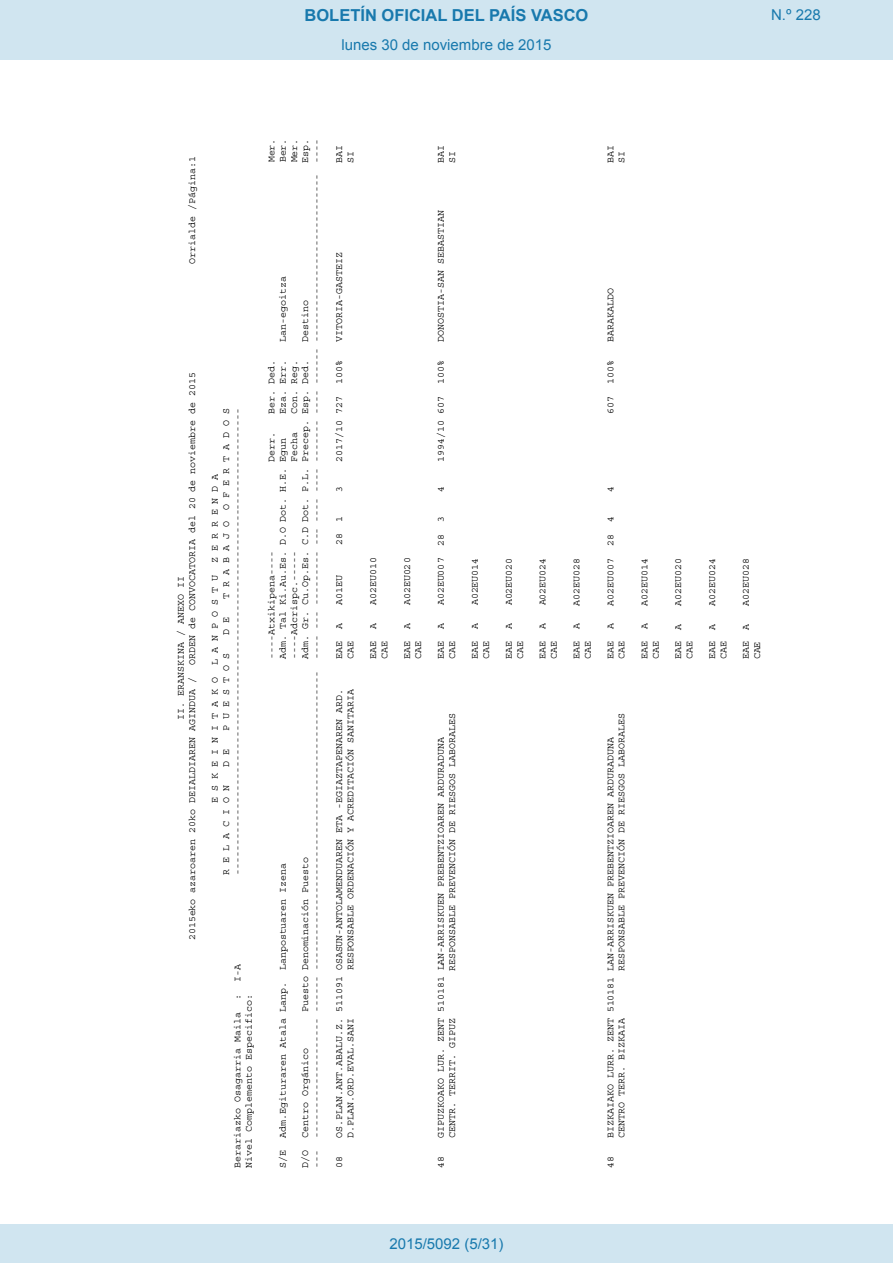
<style>
.page{position:relative;width:893px;height:1263px;background:#fff}
.page>*{position:absolute;margin:0;border:0;box-sizing:border-box;transform-origin:0 0}
.t1{font:700 16.5px "Arial";color:#1879ad}
.Paginacion_Centro{font:15px "Arial";color:#1879ad}
.t2{font:9.9px/11.2px "Courier Std";letter-spacing:.005em;color:#000}
</style>
<div class="page">
<div style="left:0;top:0;width:893px;height:60px;background:#d0e5f0"></div>
<div style="left:0;top:1225px;width:893px;height:38px;background:#d0e5f0"></div>
<h1 class="t1" style="left:305px;top:4px;width:285px">BOLETÍN OFICIAL DEL PAÍS VASCO</h1>
<h2 class="Paginacion_Centro" style="left:771px;top:5px;width:51px">N.º 228</h2>
<h2 class="Paginacion_Centro" style="left:341px;top:35px;width:212px">lunes 30 de noviembre de 2015</h2>
<p class="t2" style="left:187px;top:264px;width:109px;rotate:-90deg">Orrialde /Página:1</p>
<p class="t2" style="left:175px;top:940px;width:570px;text-indent:221px;rotate:-90deg">II. ERANSKINA / ANEXO II<br>2015eko azaroaren 20ko DEIALDIAREN AGINDUA / ORDEN de CONVOCATORIA del 20 de noviembre de 2015</p>
<p class="t2" style="left:221px;top:599px;width:193px;rotate:-90deg">T R A B A J O O F E R T A D O S</p>
<p class="t2" style="left:209px;top:875px;width:403px;text-indent:72px;rotate:-90deg">E S K E I N I T A K O L A N P O S T U Z E R R E N D A<br>R E L A C I O N</p>
<p class="t2" style="left:221px;top:635px;width:19px;rotate:-90deg">D E</p>
<p class="t2" style="left:221px;top:731px;width:79px;rotate:-90deg">P U E S T O S</p>
<p class="t2" style="left:221px;top:767px;width:19px;rotate:-90deg">D E</p>
<p class="t2" style="left:232px;top:875px;width:468px;rotate:-90deg">------------------------------------------------------------------------------</p>
<p class="t2" style="left:232px;top:1168px;width:205px;rotate:-90deg">Berariazko Osagarria Maila : I-A</p>
<p class="t2" style="left:243px;top:1168px;width:175px;rotate:-90deg">Nivel Complemento Especifico:</p>
<p class="t2" style="left:300px;top:1168px;width:1031px;text-align:right;rotate:-90deg">Esp.<br>--- -------------------- ------ -------------------------------------------------- ---- --- --------- --- ---- ---- ------- ---- ------ ---------------------------- ----</p>
<p class="t2" style="left:266px;top:162px;width:25px;rotate:-90deg">Mer.</p>
<p class="t2" style="left:277px;top:162px;width:25px;rotate:-90deg">Ber.</p>
<p class="t2" style="left:288px;top:162px;width:25px;rotate:-90deg">Mer.</p>
<p class="t2" style="left:277px;top:342px;width:67px;rotate:-90deg">Lan-egoitza</p>
<p class="t2" style="left:300px;top:342px;width:43px;rotate:-90deg">Destino</p>
<p class="t2" style="left:266px;top:414px;width:55px;rotate:-90deg">Ber. Ded.</p>
<p class="t2" style="left:277px;top:414px;width:55px;rotate:-90deg">Eza. Err.</p>
<p class="t2" style="left:288px;top:414px;width:55px;rotate:-90deg">Con. Reg.</p>
<p class="t2" style="left:300px;top:659px;width:301px;rotate:-90deg">Adm. Gr. Cu.Op.Es. C.D Dot. P.L. Precep. Esp. Ded.</p>
<p class="t2" style="left:288px;top:462px;width:31px;rotate:-90deg">Fecha</p>
<p class="t2" style="left:266px;top:462px;width:31px;rotate:-90deg">Derr.</p>
<p class="t2" style="left:277px;top:659px;width:223px;rotate:-90deg">Adm. Tal Ki.Au.Es. D.O Dot. H.E. Egun</p>
<p class="t2" style="left:266px;top:659px;width:109px;rotate:-90deg">----Atxikipena----</p>
<p class="t2" style="left:288px;top:659px;width:109px;rotate:-90deg">----Adcrispc.-----</p>
<p class="t2" style="left:300px;top:1012px;width:157px;rotate:-90deg">Puesto Denominación Puesto</p>
<p class="t2" style="left:277px;top:1168px;width:307px;rotate:-90deg">S/E Adm.Egituraren Atala Lanp. Lanpostuaren Izena</p>
<p class="t2" style="left:300px;top:1168px;width:121px;rotate:-90deg">D/O Centro Orgánico</p>
<p class="t2" style="left:333px;top:163px;width:19px;rotate:-90deg">BAI</p>
<p class="t2" style="left:345px;top:163px;width:13px;rotate:-90deg">SI</p>
<p class="t2" style="left:435px;top:163px;width:19px;rotate:-90deg">BAI</p>
<p class="t2" style="left:447px;top:163px;width:13px;rotate:-90deg">SI</p>
<p class="t2" style="left:605px;top:163px;width:19px;rotate:-90deg">BAI</p>
<p class="t2" style="left:616px;top:163px;width:13px;rotate:-90deg">SI</p>
<p class="t2" style="left:333px;top:342px;width:91px;rotate:-90deg">VITORIA-GASTEIZ</p>
<p class="t2" style="left:333px;top:462px;width:103px;rotate:-90deg">2017/10 727 100%</p>
<p class="t2" style="left:333px;top:492px;width:7px;rotate:-90deg">3</p>
<p class="t2" style="left:333px;top:545px;width:31px;rotate:-90deg">28 1</p>
<p class="t2" style="left:333px;top:605px;width:31px;rotate:-90deg">A01EU</p>
<p class="t2" style="left:333px;top:659px;width:37px;rotate:-90deg">EAE A</p>
<p class="t2" style="left:345px;top:659px;width:19px;rotate:-90deg">CAE</p>
<p class="t2" style="left:345px;top:970px;width:283px;rotate:-90deg">RESPONSABLE ORDENACIÓN Y ACREDITACIÓN SANITARIA</p>
<p class="t2" style="left:333px;top:1138px;width:450px;rotate:-90deg">OS.PLAN.ANT.ABALU.Z. 511091 OSASUN-ANTOLAMENDUAREN ETA -EGIAZTAPENAREN ARD.</p>
<p class="t2" style="left:345px;top:1138px;width:121px;rotate:-90deg">D.PLAN.ORD.EVAL.SANI</p>
<p class="t2" style="left:333px;top:1168px;width:13px;rotate:-90deg">08</p>
<p class="t2" style="left:435px;top:342px;width:133px;rotate:-90deg">DONOSTIA-SAN SEBASTIAN</p>
<p class="t2" style="left:435px;top:462px;width:103px;rotate:-90deg">1994/10 607 100%</p>
<p class="t2" style="left:435px;top:492px;width:7px;rotate:-90deg">4</p>
<p class="t2" style="left:368px;top:605px;width:49px;rotate:-90deg">A02EU010</p>
<p class="t2" style="left:401px;top:605px;width:49px;rotate:-90deg">A02EU020</p>
<p class="t2" style="left:435px;top:605px;width:91px;rotate:-90deg">A02EU007 28 3</p>
<p class="t2" style="left:469px;top:605px;width:49px;rotate:-90deg">A02EU014</p>
<p class="t2" style="left:368px;top:659px;width:37px;rotate:-90deg">EAE A</p>
<p class="t2" style="left:379px;top:659px;width:19px;rotate:-90deg">CAE</p>
<p class="t2" style="left:401px;top:659px;width:37px;rotate:-90deg">EAE A</p>
<p class="t2" style="left:413px;top:659px;width:19px;rotate:-90deg">CAE</p>
<p class="t2" style="left:435px;top:659px;width:37px;rotate:-90deg">EAE A</p>
<p class="t2" style="left:447px;top:659px;width:19px;rotate:-90deg">CAE</p>
<p class="t2" style="left:469px;top:659px;width:37px;rotate:-90deg">EAE A</p>
<p class="t2" style="left:480px;top:659px;width:19px;rotate:-90deg">CAE</p>
<p class="t2" style="left:447px;top:970px;width:259px;rotate:-90deg">RESPONSABLE PREVENCIÓN DE RIESGOS LABORALES</p>
<p class="t2" style="left:435px;top:1138px;width:402px;rotate:-90deg">GIPUZKOAKO LUR. ZENT 510181 LAN-ARRISKUEN PREBENTZIOAREN ARDURADUNA</p>
<p class="t2" style="left:447px;top:1138px;width:121px;rotate:-90deg">CENTR. TERRIT. GIPUZ</p>
<p class="t2" style="left:435px;top:1168px;width:13px;rotate:-90deg">48</p>
<p class="t2" style="left:605px;top:342px;width:55px;rotate:-90deg">BARAKALDO</p>
<p class="t2" style="left:605px;top:414px;width:55px;rotate:-90deg">607 100%</p>
<p class="t2" style="left:605px;top:492px;width:7px;rotate:-90deg">4</p>
<p class="t2" style="left:503px;top:605px;width:49px;rotate:-90deg">A02EU020</p>
<p class="t2" style="left:537px;top:605px;width:49px;rotate:-90deg">A02EU024</p>
<p class="t2" style="left:571px;top:605px;width:49px;rotate:-90deg">A02EU028</p>
<p class="t2" style="left:605px;top:605px;width:91px;rotate:-90deg">A02EU007 28 4</p>
<p class="t2" style="left:503px;top:659px;width:37px;rotate:-90deg">EAE A</p>
<p class="t2" style="left:514px;top:659px;width:19px;rotate:-90deg">CAE</p>
<p class="t2" style="left:537px;top:659px;width:37px;rotate:-90deg">EAE A</p>
<p class="t2" style="left:548px;top:659px;width:19px;rotate:-90deg">CAE</p>
<p class="t2" style="left:571px;top:659px;width:37px;rotate:-90deg">EAE A</p>
<p class="t2" style="left:582px;top:659px;width:19px;rotate:-90deg">CAE</p>
<p class="t2" style="left:605px;top:659px;width:37px;rotate:-90deg">EAE A</p>
<p class="t2" style="left:616px;top:659px;width:19px;rotate:-90deg">CAE</p>
<p class="t2" style="left:616px;top:970px;width:259px;rotate:-90deg">RESPONSABLE PREVENCIÓN DE RIESGOS LABORALES</p>
<p class="t2" style="left:605px;top:1138px;width:402px;rotate:-90deg">BIZKAIAKO LURR. ZENT 510181 LAN-ARRISKUEN PREBENTZIOAREN ARDURADUNA</p>
<p class="t2" style="left:616px;top:1138px;width:121px;rotate:-90deg">CENTRO TERR. BIZKAIA</p>
<p class="t2" style="left:605px;top:1168px;width:13px;rotate:-90deg">48</p>
<p class="t2" style="left:639px;top:605px;width:49px;rotate:-90deg">A02EU014</p>
<p class="t2" style="left:673px;top:605px;width:49px;rotate:-90deg">A02EU020</p>
<p class="t2" style="left:706px;top:606px;width:49px;rotate:-90deg">A02EU024</p>
<p class="t2" style="left:740px;top:606px;width:49px;rotate:-90deg">A02EU028</p>
<p class="t2" style="left:639px;top:659px;width:37px;rotate:-90deg">EAE A</p>
<p class="t2" style="left:650px;top:659px;width:19px;rotate:-90deg">CAE</p>
<p class="t2" style="left:673px;top:659px;width:37px;rotate:-90deg">EAE A</p>
<p class="t2" style="left:684px;top:659px;width:19px;rotate:-90deg">CAE</p>
<p class="t2" style="left:706px;top:659px;width:37px;rotate:-90deg">EAE A</p>
<p class="t2" style="left:718px;top:659px;width:19px;rotate:-90deg">CAE</p>
<p class="t2" style="left:740px;top:659px;width:37px;rotate:-90deg">EAE A</p>
<p class="t2" style="left:752px;top:659px;width:19px;rotate:-90deg">CAE</p>
<p class="Paginacion_Centro" style="left:389px;top:1234px;width:116px">2015/5092 (5/31)</p>
</div>
